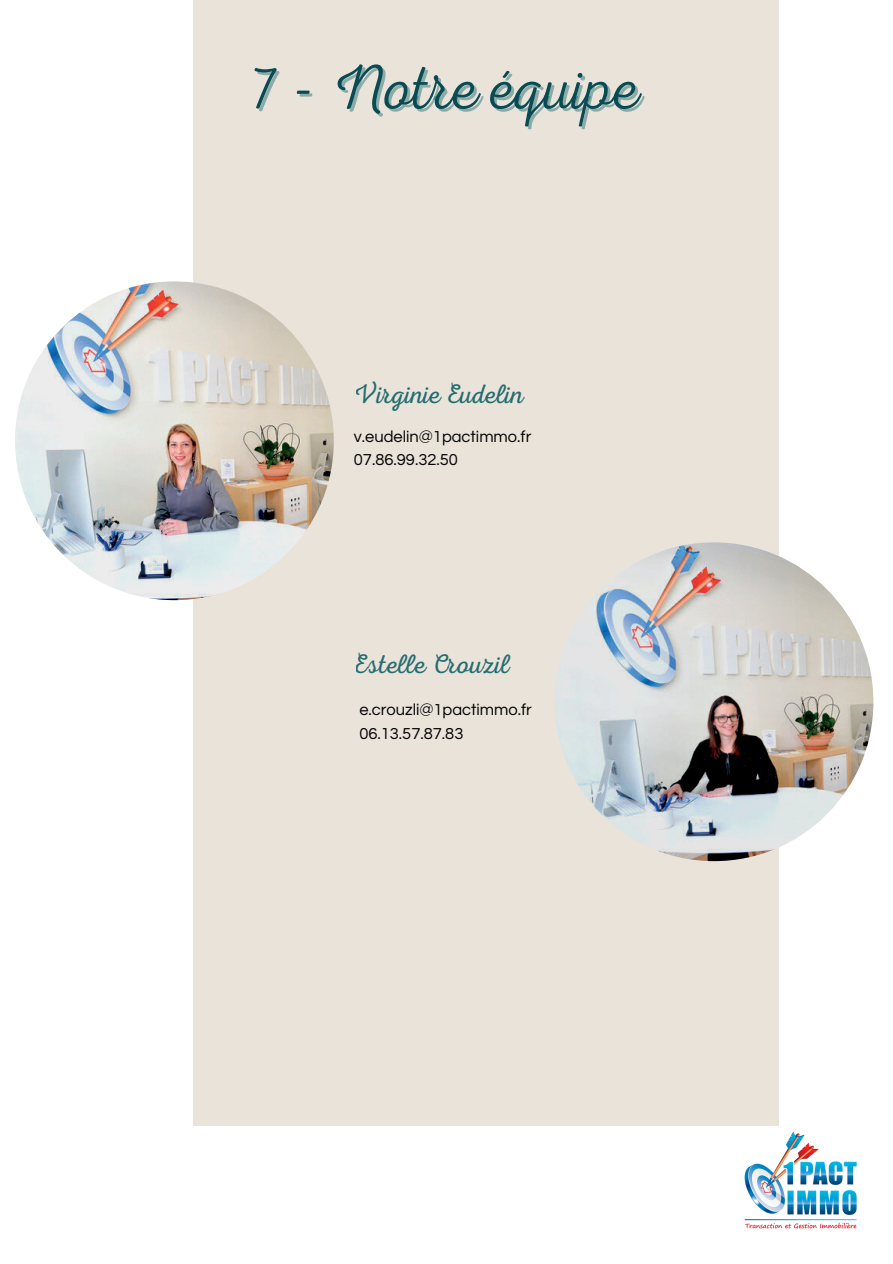
<style>
.page{position:relative;width:893px;height:1264px;background:#fff}
.page>*{position:absolute;margin:0;border:0;box-sizing:border-box;transform-origin:0 0}
.t1{font:63px "RTL Adam Script Thin";color:#094b54}
.t2{font:27px "RTL Adam Script Light";color:#00575c}
.t3{font:16.5px/23.5px "Questrial";color:#000}
</style>
<div class="page">
<div style="left:193px;top:0;width:586px;height:1126px;background:#e9e3da"></div>
<img style="left:15px;top:281px;width:319px;height:319px;border-radius:50%">
<img style="left:554px;top:542px;width:319px;height:319px;border-radius:50%">
<img style="left:744px;top:1132px;width:113px;height:97px">
<h1 class="t1" style="left:252px;top:51px;width:389px">7 - Notre équipe</h1>
<h2 class="t2" style="left:354px;top:378px;width:171px">Virginie Eudelin</h2>
<p class="t3" style="left:354px;top:425px;width:179px">v.eudelin@1pactimmo.fr<br>07.86.99.32.50</p>
<h2 class="t2" style="left:354px;top:648px;width:157px">Estelle Crouzil</h2>
<p class="t3" style="left:359px;top:698px;width:174px">e.crouzli@1pactimmo.fr<br>06.13.57.87.83</p>
</div>
